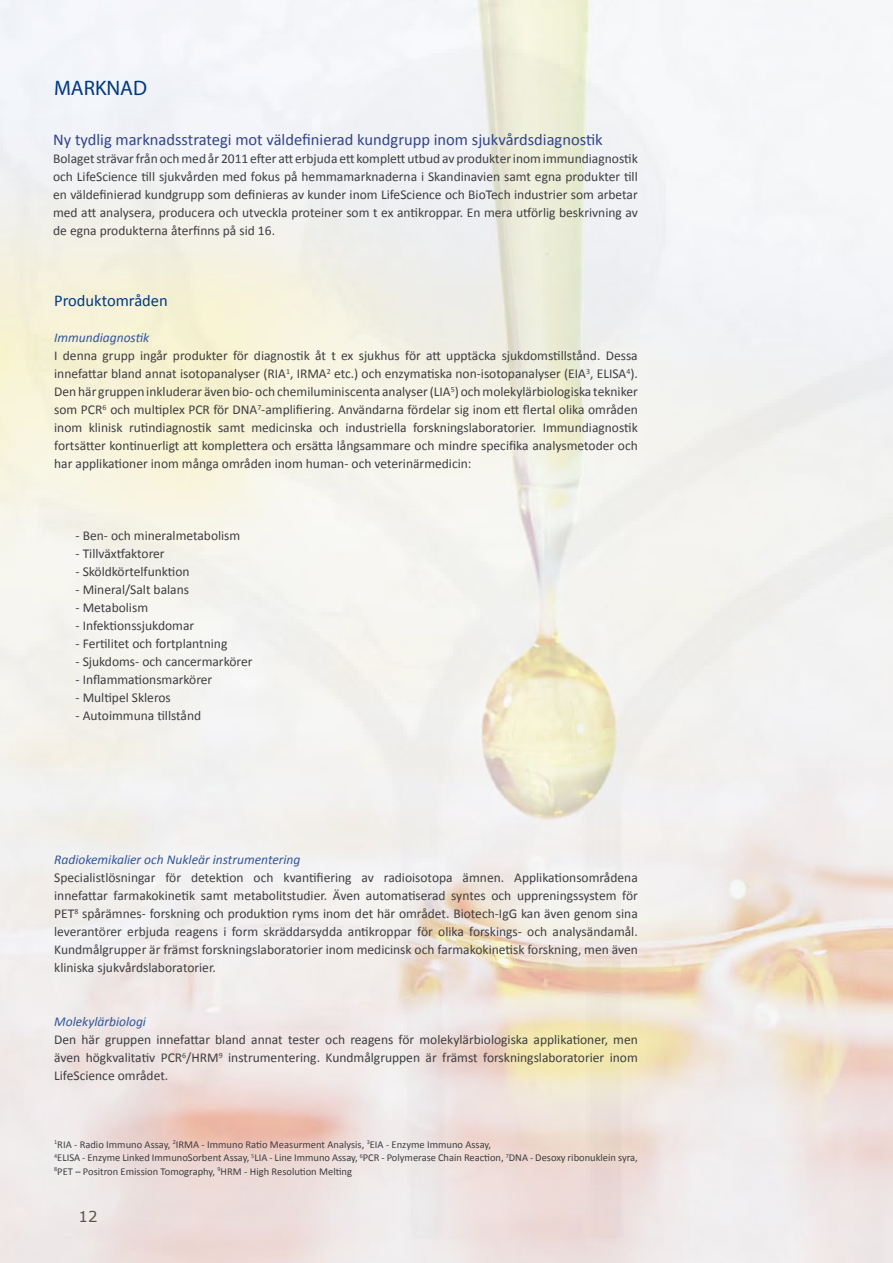
<style>
.page{position:relative;width:893px;height:1263px;background:#fff}
.page>*{position:absolute;margin:0;border:0;box-sizing:border-box;transform-origin:0 0}
.t1{font:21px "Myriad Pro";color:#003882}
.t2{font:16.5px "Calibri";color:#31448a}
.t3{font:16.5px "Calibri";color:#003882}
.t4{font:15px "Verdana";color:#000}
.t5{font:13.5px/18px "Calibri";color:#3e3d40;text-align:justify}
.t6{font:italic 13.5px "Calibri";color:#325698}
.t7{font:10.5px/13.5px "Calibri";color:#3e3d40}
</style>
<div class="page">
<h1 class="t1" style="left:54px;top:75px;width:94px">MARKNAD</h1>
<p class="t2" style="left:53px;top:130px;width:551px">Ny tydlig marknadsstrategi mot väldefinierad kundgrupp inom sjukvårdsdiagnostik</p>
<p class="t5" style="left:53px;top:149px;width:586px">Bolaget strävar från och med år 2011 efter att erbjuda ett komplett utbud av produkter inom immundiagnostik och LifeScience till sjukvården med fokus på hemmamarknaderna i Skandinavien samt egna produkter till en väldefinierad kundgrupp som definieras av kunder inom LifeScience och BioTech industrier som arbetar med att analysera, producera och utveckla proteiner som t ex antikroppar. En mera utförlig beskrivning av de egna produkterna återfinns på sid 16.</p>
<p class="t3" style="left:54px;top:290px;width:115px">Produktområden</p>
<p class="t6" style="left:54px;top:329px;width:97px">Immundiagnostik</p>
<p class="t5" style="left:54px;top:346px;width:585px">I denna grupp ingår produkter för diagnostik åt t ex sjukhus för att upptäcka sjukdomstillstånd. Dessa innefattar bland annat isotopanalyser (RIA<sup>1</sup>, IRMA<sup>2</sup> etc.) och enzymatiska non-isotopanalyser (EIA<sup>3</sup>, ELISA<sup>4</sup>).<br>Den här gruppen inkluderar även bio- och chemiluminiscenta analyser (LIA<sup>5</sup>) och molekylärbiologiska tekniker som PCR<sup>6</sup> och multiplex PCR för DNA<sup>7</sup>-amplifiering. Användarna fördelar sig inom ett flertal olika områden inom klinisk rutindiagnostik samt medicinska och industriella forskningslaboratorier. Immundiagnostik fortsätter kontinuerligt att komplettera och ersätta långsammare och mindre specifika analysmetoder och har applikationer inom många områden inom human- och veterinärmedicin:</p>
<p class="t5" style="left:75px;top:526px;width:166px">- Ben- och mineralmetabolism</p>
<p class="t5" style="left:75px;top:544px;width:91px">- Tillväxtfaktorer</p>
<p class="t5" style="left:75px;top:562px;width:116px">- Sköldkörtelfunktion</p>
<p class="t5" style="left:75px;top:580px;width:115px">- Mineral/Salt balans</p>
<p class="t5" style="left:75px;top:598px;width:74px">- Metabolism</p>
<p class="t5" style="left:75px;top:616px;width:120px">- Infektionssjukdomar</p>
<p class="t5" style="left:75px;top:634px;width:153px">- Fertilitet och fortplantning</p>
<p class="t5" style="left:75px;top:652px;width:178px">- Sjukdoms- och cancermarkörer</p>
<p class="t5" style="left:75px;top:670px;width:138px">- Inflammationsmarkörer</p>
<p class="t5" style="left:75px;top:688px;width:97px">- Multipel Skleros</p>
<p class="t5" style="left:75px;top:706px;width:127px">- Autoimmuna tillstånd</p>
<p class="t6" style="left:54px;top:851px;width:248px">Radiokemikalier och Nukleär instrumentering</p>
<p class="t5" style="left:54px;top:868px;width:585px">Specialistlösningar för detektion och kvantifiering av radioisotopa ämnen. Applikationsområdena innefattar farmakokinetik samt metabolitstudier. Även automatiserad syntes och uppreningssystem för PET<sup>8</sup> spårämnes- forskning och produktion ryms inom det här området. Biotech-IgG kan även genom sina leverantörer erbjuda reagens i form skräddarsydda antikroppar för olika forskings- och analysändamål.<br>Kundmålgrupper är främst forskningslaboratorier inom medicinsk och farmakokinetisk forskning, men även kliniska sjukvårdslaboratorier.</p>
<p class="t6" style="left:54px;top:1013px;width:93px">Molekylärbiologi</p>
<p class="t5" style="left:54px;top:1030px;width:585px">Den här gruppen innefattar bland annat tester och reagens för molekylärbiologiska applikationer, men även högkvalitativ PCR<sup>6</sup>/HRM<sup>9</sup> instrumentering. Kundmålgruppen är främst forskningslaboratorier inom LifeScience området.</p>
<p class="t7" style="left:54px;top:1137px;width:585px"><sup>1</sup>RIA - Radio Immuno Assay, <sup>2</sup>IRMA - Immuno Ratio Measurment Analysis, <sup>3</sup>EIA - Enzyme Immuno Assay,<br><sup>4</sup>ELISA - Enzyme Linked ImmunoSorbent Assay, <sup>5</sup>LIA - Line Immuno Assay, <sup>6</sup>PCR - Polymerase Chain Reaction, <sup>7</sup>DNA - Desoxy ribonuklein syra,<br><sup>8</sup>PET – Positron Emission Tomography, <sup>9</sup>HRM - High Resolution Melting</p>
<p class="t4" style="left:78px;top:1207px;width:21px">12</p>
</div>
